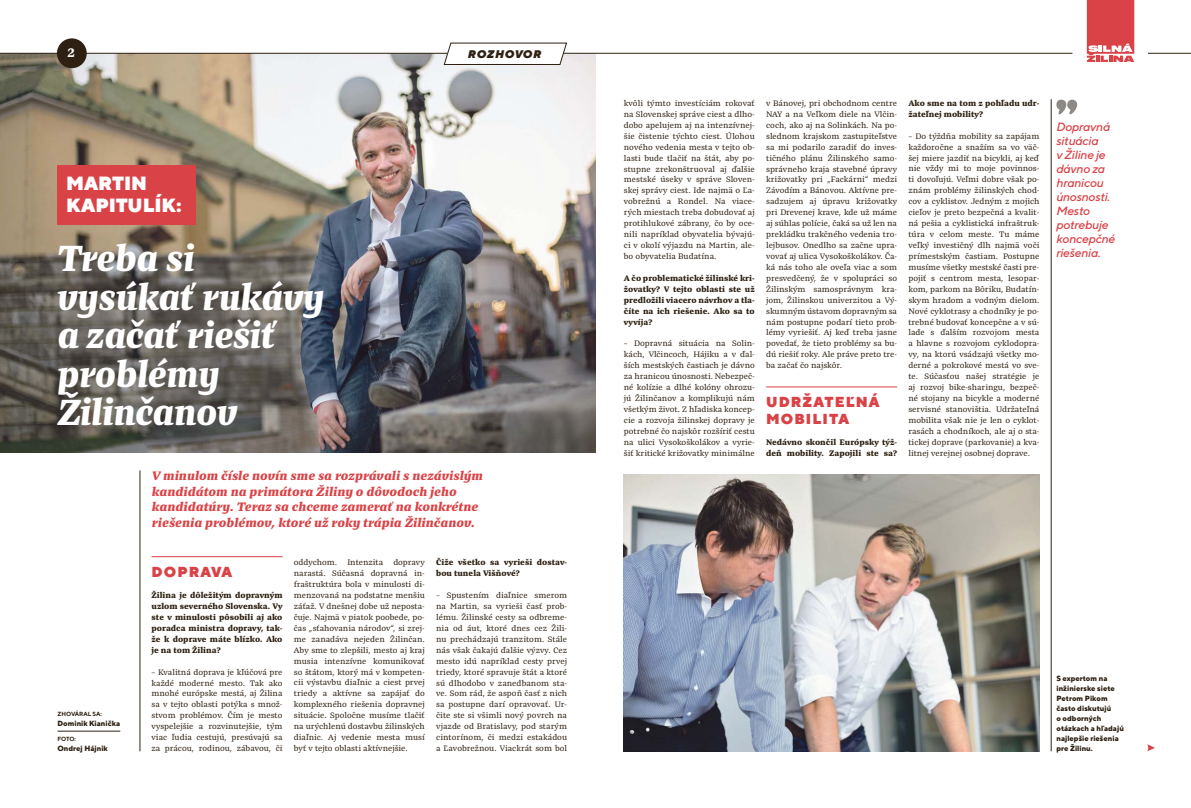
<style>
.page{position:relative;width:1191px;height:808px;background:#fff}
.page>*{position:absolute;margin:0;border:0;box-sizing:border-box;transform-origin:0 0}
.t1{font:italic 900 38.5px/38.5px "Preto Serif";letter-spacing:-.02em;color:#fff}
.t2{font:900 19.1px/21.7px "TT Norms";color:#fff}
.t3{font:900 14.5px/17px "TT Norms";letter-spacing:.075em;color:#d94246}
.t4{font:900 13.1px "Preto Serif";color:#fff}
.t5{font:italic 900 13px/15.6px "Preto Serif";letter-spacing:-.005em;color:#d94246;scale:1.05 1}
.t6{font:italic 500 12px/14px "TT Norms";letter-spacing:-.015em;color:#d94246}
.t7{font:italic 900 11.1px "TT Norms";letter-spacing:.07em;color:#2e2113}
.t8{font:8.5px/10.9px "Preto Serif";color:#2e2113;text-align:justify}
.t9{font:900 8.5px/10.9px "Preto Serif";color:#2e2113}
.t10{font:800 7.5px/10px "TT Norms";color:#2e2113}
.t11{font:700 6px "TT Norms";color:#2e2113}
</style>
<div class="page">
<img style="left:0;top:54px;width:595px;height:398px">
<hr style="left:0;top:53px;width:447px;height:1px;background:#2e2113">
<svg style="left:443px;top:42px;width:124px;height:23px"></svg>
<hr style="left:563px;top:53px;width:509px;height:1px;background:#2e2113">
<svg style="left:1086px;top:0;width:48px;height:62px;background:#de5c5f"></svg>
<hr style="left:1148px;top:53px;width:43px;height:1px;background:#2e2113">
<div style="left:57px;top:38px;width:30px;height:30px;background:#2e2113;border-radius:50%"></div>
<hr style="left:152px;top:556px;width:130px;height:1px;background:#d94246">
<hr style="left:766px;top:386px;width:131px;height:1px;background:#d94246">
<svg style="left:1056px;top:100px;width:21px;height:14px"></svg>
<hr style="left:1051px;top:99px;width:1px;height:652px;background:#2e2113">
<hr style="left:140px;top:470px;width:1px;height:281px;background:#2e2113">
<img style="left:624px;top:474px;width:415px;height:277px">
<hr style="left:57px;top:731px;width:63px;height:1px;background:#2e2113">
<svg style="left:1147px;top:744px;width:8px;height:7px"></svg>
<div style="left:57px;top:165px;width:139px;height:60px;background:#d94246"></div>
<h3 class="t4" style="left:67px;top:45px;width:9px">2</h3>
<h3 class="t7" style="left:468px;top:47px;width:75px">ROZHOVOR</h3>
<h2 class="t2" style="left:66px;top:172px;width:117px">MARTIN<br>KAPITULÍK:</h2>
<h1 class="t1" style="left:57px;top:240px;width:269px">Treba si vysúkať rukávy a začať riešiť problémy<br>Žilinčanov</h1>
<p class="t11" style="left:57px;top:710px;width:46px">ZHOVÁRAL SA:</p>
<p class="t10" style="left:57px;top:718px;width:64px">Dominik Kianička</p>
<p class="t11" style="left:57px;top:735px;width:20px">FOTO:</p>
<p class="t10" style="left:57px;top:743px;width:52px">Ondrej Hájnik</p>
<h3 class="t5" style="left:152px;top:468px;width:317px">V minulom čísle novín sme sa rozprávali s nezávislým kandidátom na primátora Žiliny o dôvodoch jeho kandidatúry. Teraz sa chceme zamerať na konkrétne riešenia problémov, ktoré už roky trápia Žilinčanov.</h3>
<h3 class="t3" style="left:152px;top:563px;width:82px">DOPRAVA</h3>
<p class="t9" style="left:152px;top:590px;width:132px;text-align:justify">Žilina je dôležitým dopravným uzlom severného Slovenska. Vy ste v minulosti pôsobili aj ako poradca ministra dopravy, tak&shy;že k doprave máte blízko. Ako je na tom Žilina?</p>
<p class="t8" style="left:152px;top:666px;width:132px">– Kvalitná doprava je kľúčová pre každé moderné mesto. Tak ako mnohé európske mestá, aj Žilina sa v tejto oblasti potýka s množ&shy;stvom problémov. Čím je mesto vyspelejšie a rozvinutejšie, tým viac ľudia cestujú, presúvajú sa za prácou, rodinou, zábavou, či</p>
<p class="t8" style="left:294px;top:557px;width:132px">oddychom. Intenzita dopravy narastá. Súčasná dopravná in&shy;fraštruktúra bola v minulosti di&shy;menzovaná na podstatne menšiu záťaž. V dnešnej dobe už neposta&shy;čuje. Najmä v piatok poobede, po&shy;čas „sťahovania národov“, si zrej&shy;me zanadáva nejeden Žilinčan.<br>Aby sme to zlepšili, mesto aj kraj musia intenzívne komunikovať so štátom, ktorý má v kompeten&shy;cii výstavbu diaľnic a ciest prvej triedy a aktívne sa zapájať do komplexného riešenia dopravnej situácie. Spoločne musíme tlačiť na urýchlenú dostavbu žilinských diaľnic. Aj vedenie mesta musí byť v tejto oblasti aktívnejšie.</p>
<p class="t9" style="left:436px;top:557px;width:132px">Čiže všetko sa vyrieši dostav&shy;bou tunela Višňové?</p>
<p class="t8" style="left:436px;top:590px;width:132px">– Spustením diaľnice smerom na Martin, sa vyrieši časť prob&shy;lému. Žilinské cesty sa odbreme&shy;nia od áut, ktoré dnes cez Žili&shy;nu prechádzajú tranzitom. Stále nás však čakajú ďalšie výzvy. Cez mesto idú napríklad cesty prvej triedy, ktoré spravuje štát a ktoré sú dlhodobo v zanedbanom sta&shy;ve. Som rád, že aspoň časť z nich sa postupne darí opravovať. Ur&shy;čite ste si všimli nový povrch na vjazde od Bratislavy, pod starým cintorínom, či medzi estakádou a Ľavobrežnou. Viackrát som bol</p>
<p class="t8" style="left:624px;top:98px;width:132px">kvôli týmto investíciám rokovať na Slovenskej správe ciest a dlho&shy;dobo apelujem aj na intenzívnej&shy;šie čistenie týchto ciest. Úlohou nového vedenia mesta v tejto ob&shy;lasti bude tlačiť na štát, aby po&shy;stupne zrekonštruoval aj ďalšie mestské úseky v správe Sloven&shy;skej správy ciest. Ide najmä o Ľa&shy;vobrežnú a Rondel. Na viace&shy;rých miestach treba dobudovať aj protihlukové zábrany, čo by oce&shy;nili napríklad obyvatelia bývajú&shy;ci v okolí výjazdu na Martin, ale&shy;bo obyvatelia Budatína.</p>
<p class="t9" style="left:624px;top:273px;width:132px;text-align:justify">A čo problematické žilinské kri&shy;žovatky? V tejto oblasti ste už predložili viacero návrhov a tla&shy;číte na ich riešenie. Ako sa to vyvíja?</p>
<p class="t8" style="left:624px;top:338px;width:132px">– Dopravná situácia na Solin&shy;kách, Vlčincoch, Hájiku a v ďal&shy;ších mestských častiach je dávno za hranicou únosnosti. Nebezpeč&shy;né kolízie a dlhé kolóny ohrozu&shy;jú Žilinčanov a komplikujú nám všetkým život. Z hľadiska koncep&shy;cie a rozvoja žilinskej dopravy je potrebné čo najskôr rozšíriť cestu na ulici Vysokoškolákov a vyrie&shy;šiť kritické križovatky minimálne</p>
<p class="t8" style="left:766px;top:98px;width:132px">v Bánovej, pri obchodnom centre NAY a na Veľkom diele na Vlčin&shy;coch, ako aj na Solinkách. Na po&shy;slednom krajskom zastupiteľstve sa mi podarilo zaradiť do inves&shy;tičného plánu Žilinského samo&shy;správneho kraja stavebné úpravy križovatky pri „Fackárni“ medzi Závodím a Bánovou. Aktívne pre&shy;sadzujem aj úpravu križovatky pri Drevenej krave, kde už máme aj súhlas polície, čaká sa už len na prekládku trakčného vedenia tro&shy;lejbusov. Onedlho sa začne upra&shy;vovať aj ulica Vysokoškolákov. Ča&shy;ká nás toho ale oveľa viac a som presvedčený, že v spolupráci so Žilinským samosprávnym kra&shy;jom, Žilinskou univerzitou a Vý&shy;skumným ústavom dopravným sa nám postupne podarí tieto prob&shy;lémy vyriešiť. Aj keď treba jasne povedať, že tieto problémy sa bu&shy;dú riešiť roky. Ale práve preto tre&shy;ba začať čo najskôr.</p>
<h3 class="t3" style="left:766px;top:393px;width:115px">UDRŽATEĽNÁ<br>MOBILITA</h3>
<p class="t9" style="left:766px;top:437px;width:132px">Nedávno skončil Európsky týž&shy;deň mobility. Zapojili ste sa?</p>
<p class="t9" style="left:908px;top:98px;width:132px">Ako sme na tom z pohľadu udr&shy;žateľnej mobility?</p>
<p class="t8" style="left:908px;top:131px;width:132px">– Do týždňa mobility sa zapájam každoročne a snažím sa vo väč&shy;šej miere jazdiť na bicykli, aj keď nie vždy mi to moje povinnos&shy;ti dovoľujú. Veľmi dobre však po&shy;znám problémy žilinských chod&shy;cov a cyklistov. Jedným z mojich cieľov je preto bezpečná a kvalit&shy;ná pešia a cyklistická infraštruk&shy;túra v celom meste. Tu máme veľký investičný dlh najmä voči prímestským častiam. Postupne musíme všetky mestské časti pre&shy;pojiť s centrom mesta, lesopar&shy;kom, parkom na Bôriku, Budatín&shy;skym hradom a vodným dielom.<br>Nové cyklotrasy a chodníky je po&shy;trebné budovať koncepčne a v sú&shy;lade s ďalším rozvojom mesta a hlavne s rozvojom cyklodopra&shy;vy, na ktorú vsádzajú všetky mo&shy;derné a pokrokové mestá vo sve&shy;te. Súčasťou našej stratégie je aj rozvoj bike-sharingu, bezpeč&shy;né stojany na bicykle a moderné servisné stanovištia. Udržateľná mobilita však nie je len o cyklot&shy;rasách a chodníkoch, ale aj o sta&shy;tickej doprave (parkovanie) a kva&shy;litnej verejnej osobnej doprave.</p>
<h3 class="t6" style="left:1056px;top:120px;width:60px">Dopravná situácia<br>v Žiline je dávno za hranicou únosnosti.<br>Mesto potrebuje koncepčné riešenia.</h3>
<p class="t10" style="left:1056px;top:673px;width:69px">S expertom na inžinierske siete<br>Petrom Pikom často diskutujú<br>o odborných otázkach a hľadajú najlepšie riešenia pre Žilinu.</p>
</div>
